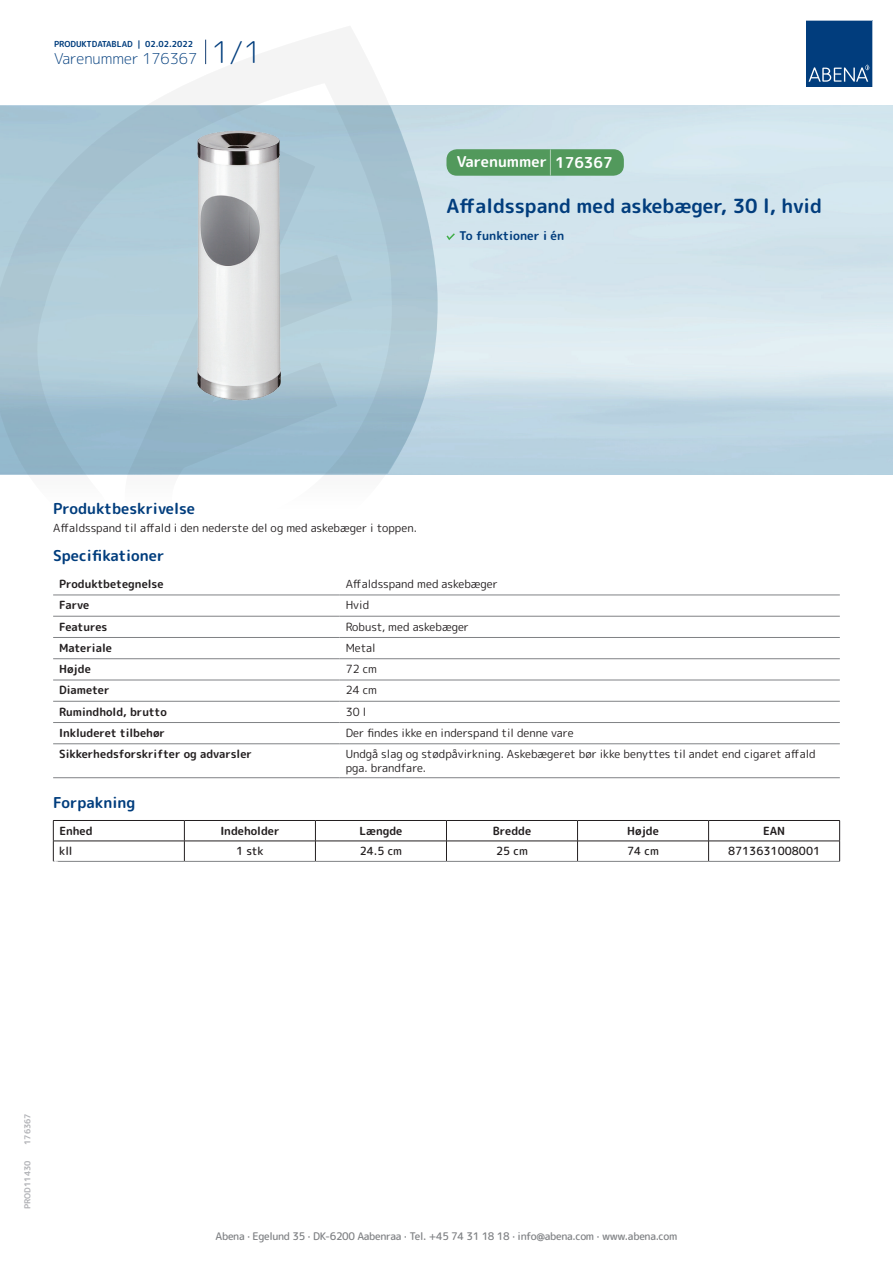
<style>
.page{position:relative;width:893px;height:1263px;background:#fff}
.page>*{position:absolute;margin:0;border:0;box-sizing:border-box;transform-origin:0 0}
.t1{font:700 19.5px "Rounded Mplus 1 c";color:#013d7d}
.t2{font:700 15px "Rounded Mplus 1 c";color:#013d7d}
.t3{font:300 15px "Rounded Mplus 1 c";color:#013d7d}
.t4{font:700 15px "Rounded Mplus 1 c";color:#fff}
.t5{font:700 12px "Rounded Mplus 1 c";color:#013d7d}
.t6{font:11.25px/13.5px "Rounded Mplus 1 c";color:#231f20}
.t7{font:700 11.25px "Rounded Mplus 1 c";color:#231f20}
.t8{font:500 11.25px "Rounded Mplus 1 c";color:#231f20}
.t9{font:500 10.5px "Rounded Mplus 1 c";letter-spacing:-.03em;color:#808285}
.t10{font:700 10.5px "Rounded Mplus 1 c";color:#fff}
.t11{font:700 8.25px "Rounded Mplus 1 c";color:#013d7d}
.t12{font:700 8.25px "Rounded Mplus 1 c";color:#b2b3b7}
.s1{font-size:30px}
.s2{font-size:25.5px}
</style>
<div class="page">
<svg style="left:0;top:26px;width:439px;height:569px"></svg>
<svg style="left:0;top:106px;width:438px;height:368px;background:#a8c5d4"></svg>
<svg style="left:205px;top:40px;width:1px;height:24px"></svg>
<svg style="left:806px;top:20px;width:67px;height:67px;background:#144b86"></svg>
<img style="left:191px;top:127px;width:96px;height:275px">
<hr style="left:53px;top:595px;width:287px;height:1px;background:#808285">
<hr style="left:340px;top:595px;width:500px;height:1px;background:#808285">
<hr style="left:53px;top:616px;width:287px;height:1px;background:#808285">
<hr style="left:340px;top:616px;width:500px;height:1px;background:#808285">
<hr style="left:53px;top:637px;width:287px;height:1px;background:#808285">
<hr style="left:340px;top:637px;width:500px;height:1px;background:#808285">
<hr style="left:53px;top:658px;width:287px;height:1px;background:#808285">
<hr style="left:340px;top:658px;width:500px;height:1px;background:#808285">
<hr style="left:53px;top:680px;width:287px;height:1px;background:#808285">
<hr style="left:340px;top:680px;width:500px;height:1px;background:#808285">
<hr style="left:53px;top:701px;width:287px;height:1px;background:#808285">
<hr style="left:340px;top:701px;width:500px;height:1px;background:#808285">
<hr style="left:53px;top:722px;width:287px;height:1px;background:#808285">
<hr style="left:340px;top:722px;width:500px;height:1px;background:#808285">
<hr style="left:53px;top:743px;width:287px;height:1px;background:#808285">
<hr style="left:340px;top:743px;width:500px;height:1px;background:#808285">
<hr style="left:53px;top:777px;width:287px;height:1px;background:#808285">
<hr style="left:340px;top:777px;width:500px;height:1px;background:#808285">
<hr style="left:53px;top:820px;width:131px;height:1px;background:#231f20">
<hr style="left:184px;top:820px;width:131px;height:1px;background:#231f20">
<hr style="left:315px;top:820px;width:131px;height:1px;background:#231f20">
<hr style="left:446px;top:820px;width:131px;height:1px;background:#231f20">
<hr style="left:577px;top:820px;width:132px;height:1px;background:#231f20">
<hr style="left:709px;top:820px;width:131px;height:1px;background:#231f20">
<hr style="left:53px;top:841px;width:131px;height:1px;background:#231f20">
<svg style="left:53px;top:821px;width:1px;height:40px"></svg>
<hr style="left:184px;top:841px;width:131px;height:1px;background:#231f20">
<svg style="left:184px;top:821px;width:1px;height:40px"></svg>
<hr style="left:315px;top:841px;width:131px;height:1px;background:#231f20">
<svg style="left:315px;top:821px;width:1px;height:40px"></svg>
<hr style="left:446px;top:841px;width:131px;height:1px;background:#231f20">
<svg style="left:446px;top:821px;width:1px;height:40px"></svg>
<hr style="left:577px;top:841px;width:132px;height:1px;background:#231f20">
<svg style="left:577px;top:821px;width:1px;height:40px"></svg>
<hr style="left:709px;top:841px;width:131px;height:1px;background:#231f20">
<svg style="left:708px;top:821px;width:1px;height:40px"></svg>
<svg style="left:839px;top:821px;width:1px;height:40px"></svg>
<hr style="left:53px;top:861px;width:131px;height:1px;background:#808285">
<hr style="left:184px;top:861px;width:131px;height:1px;background:#808285">
<hr style="left:315px;top:861px;width:131px;height:1px;background:#808285">
<hr style="left:446px;top:861px;width:131px;height:1px;background:#808285">
<hr style="left:577px;top:861px;width:132px;height:1px;background:#808285">
<hr style="left:709px;top:861px;width:131px;height:1px;background:#808285">
<svg style="left:446px;top:233px;width:9px;height:7px"></svg>
<div style="left:446px;top:149px;width:178px;height:27px;background:#52995c;border-radius:10px"></div>
<p class="t11" style="left:54px;top:38px;width:141px">PRODUKTDATABLAD | 02.02.2022</p>
<h2 class="t3" style="left:54px;top:48px;width:209px">Varenummer 176367 <span class="s1">1/1</span></h2>
<h2 class="t4" style="left:457px;top:151px;width:157px">Varenummer <span class="s2">|</span> 176367</h2>
<h1 class="t1" style="left:446px;top:192px;width:377px">Affaldsspand med askebæger, 30 l, hvid</h1>
<p class="t5" style="left:459px;top:227px;width:106px">To funktioner i én</p>
<h2 class="t2" style="left:53px;top:498px;width:143px">Produktbeskrivelse</h2>
<p class="t6" style="left:53px;top:521px;width:365px">Affaldsspand til affald i den nederste del og med askebæger i toppen.</p>
<h2 class="t2" style="left:53px;top:545px;width:113px">Specifikationer</h2>
<p class="t7" style="left:59px;top:576px;width:106px">Produktbetegnelse</p>
<p class="t6" style="left:346px;top:577px;width:154px">Affaldsspand med askebæger</p>
<p class="t7" style="left:59px;top:597px;width:32px">Farve</p>
<p class="t6" style="left:346px;top:598px;width:25px">Hvid</p>
<p class="t7" style="left:59px;top:618px;width:50px">Features</p>
<p class="t6" style="left:346px;top:620px;width:125px">Robust, med askebæger</p>
<p class="t7" style="left:59px;top:640px;width:54px">Materiale</p>
<p class="t6" style="left:346px;top:641px;width:31px">Metal</p>
<p class="t7" style="left:59px;top:661px;width:33px">Højde</p>
<p class="t6" style="left:346px;top:662px;width:33px">72 cm</p>
<p class="t7" style="left:59px;top:682px;width:52px">Diameter</p>
<p class="t6" style="left:346px;top:684px;width:33px">24 cm</p>
<p class="t7" style="left:59px;top:704px;width:109px">Rumindhold, brutto</p>
<p class="t6" style="left:346px;top:705px;width:22px">30 l</p>
<p class="t7" style="left:59px;top:725px;width:107px">Inkluderet tilbehør</p>
<p class="t6" style="left:346px;top:726px;width:229px">Der findes ikke en inderspand til denne vare</p>
<p class="t7" style="left:59px;top:746px;width:194px">Sikkerhedsforskrifter og advarsler</p>
<p class="t6" style="left:346px;top:747px;width:471px">Undgå slag og stødpåvirkning. Askebægeret bør ikke benyttes til andet end cigaret affald pga. brandfare.</p>
<h2 class="t2" style="left:53px;top:792px;width:84px">Forpakning</h2>
<p class="t7" style="left:59px;top:823px;width:35px">Enhed</p>
<p class="t7" style="left:220px;top:823px;width:61px">Indeholder</p>
<p class="t7" style="left:359px;top:823px;width:44px">Længde</p>
<p class="t7" style="left:493px;top:823px;width:40px">Bredde</p>
<p class="t7" style="left:627px;top:823px;width:33px">Højde</p>
<p class="t7" style="left:763px;top:823px;width:24px">EAN</p>
<p class="t8" style="left:59px;top:843px;width:15px">kll</p>
<p class="t8" style="left:236px;top:843px;width:29px">1 stk</p>
<p class="t8" style="left:360px;top:843px;width:44px">24.5 cm</p>
<p class="t8" style="left:496px;top:843px;width:33px">25 cm</p>
<p class="t8" style="left:627px;top:843px;width:33px">74 cm</p>
<p class="t8" style="left:728px;top:843px;width:94px">8713631008001</p>
<p class="t10" style="left:53px;top:857px;width:7px">*</p>
<p class="t12" style="left:22px;top:1145px;width:33px;rotate:-90deg">176367</p>
<p class="t12" style="left:22px;top:1209px;width:50px;rotate:-90deg">PROD11430</p>
<p class="t9" style="left:216px;top:1229px;width:463px">Abena · Egelund 35 · DK-6200 Aabenraa · Tel. +45 74 31 18 18 · info@abena.com · www.abena.com</p>
</div>
